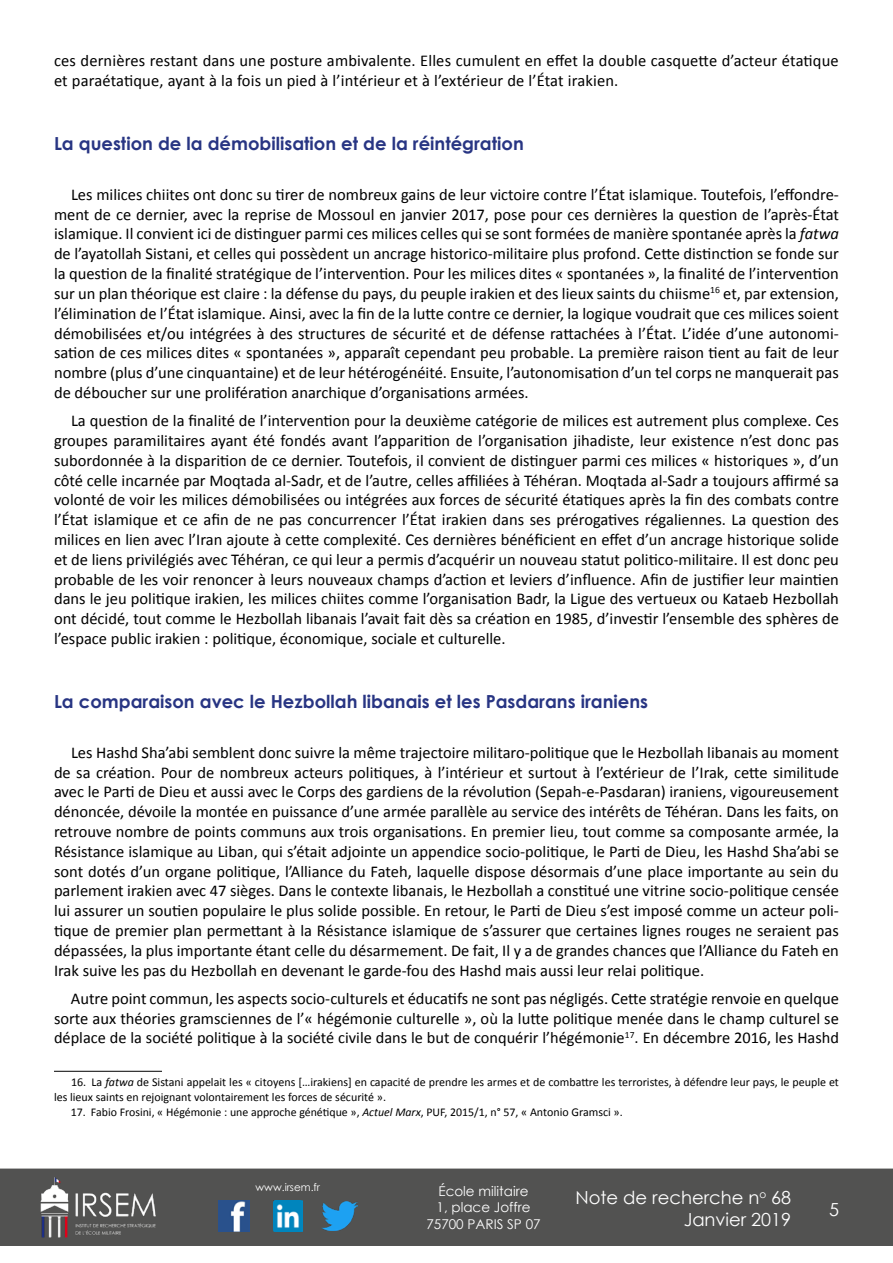
<style>
.page{position:relative;width:893px;height:1263px;background:#fff}
.page>*{position:absolute;margin:0;border:0;box-sizing:border-box;transform-origin:0 0}
.t1{font:700 18px "Century Gothic";color:#283583}
.t2{font:18px/21.6px "Century Gothic";color:#fff;text-align:right}
.t3{font:16.5px/19.8px "Calibri";color:#000;text-align:justify}
.t4{font:16.35px "Calibri";color:#000}
.t5{font:13.5px/16.2px "Century Gothic";color:#fff;text-align:center}
.t6{font:12px/15px "Calibri";color:#000}
.t7{font:11.85px "Calibri";color:#000}
.t8{font:10.5px "Century Gothic";color:#fff}
.s1{font-style:italic}
.s2{font-size:12px}
</style>
<div class="page">
<div style="left:0;top:1168px;width:893px;height:78px;background:#525251;border:2px solid #525251"></div>
<img style="left:39px;top:1169px;width:117px;height:76px">
<img style="left:322px;top:1201px;width:36px;height:30px">
<img style="left:218px;top:1200px;width:31px;height:32px">
<img style="left:274px;top:1200px;width:28px;height:32px">
<hr style="left:54px;top:1071px;width:108px;height:1px;background:#000">
<p class="t3" style="left:54px;top:51px;width:786px">ces dernières restant dans une posture ambivalente. Elles cumulent en effet la double casquette d’acteur étatique et paraétatique, ayant à la fois un pied à l’intérieur et à l’extérieur de l’État irakien.</p>
<p class="t1" style="left:54px;top:130px;width:471px">La question de la démobilisation et de la réintégration</p>
<p class="t3" style="left:54px;top:185px;width:786px;text-indent:17px">Les milices chiites ont donc su tirer de nombreux gains de leur victoire contre l’État islamique. Toutefois, l’effondre&shy;ment de ce dernier, avec la reprise de Mossoul en janvier 2017, pose pour ces dernières la question de l’après-État islamique. Il convient ici de distinguer parmi ces milices celles qui se sont formées de manière spontanée après la <span class="s1">fatwa </span>de l’ayatollah Sistani, et celles qui possèdent un ancrage historico-militaire plus profond. Cette distinction se fonde sur la question de la finalité stratégique de l’intervention. Pour les milices dites « spontanées », la finalité de l’intervention sur un plan théorique est claire : la défense du pays, du peuple irakien et des lieux saints du chiisme<sup>16</sup> et, par extension, l’élimination de l’État islamique. Ainsi, avec la fin de la lutte contre ce dernier, la logique voudrait que ces milices soient démobilisées et/ou intégrées à des structures de sécurité et de défense rattachées à l’État. L’idée d’une autonomi&shy;sation de ces milices dites « spontanées », apparaît cependant peu probable. La première raison tient au fait de leur nombre (plus d’une cinquantaine) et de leur hétérogénéité. Ensuite, l’autonomisation d’un tel corps ne manquerait pas de déboucher sur une prolifération anarchique d’organisations armées.</p>
<p class="t3" style="left:54px;top:411px;width:786px;text-indent:17px">La question de la finalité de l’intervention pour la deuxième catégorie de milices est autrement plus complexe. Ces groupes paramilitaires ayant été fondés avant l’apparition de l’organisation jihadiste, leur existence n’est donc pas subordonnée à la disparition de ce dernier. Toutefois, il convient de distinguer parmi ces milices « historiques », d’un côté celle incarnée par Moqtada al-Sadr, et de l’autre, celles affiliées à Téhéran. Moqtada al-Sadr a toujours affirmé sa volonté de voir les milices démobilisées ou intégrées aux forces de sécurité étatiques après la fin des combats contre l’État islamique et ce afin de ne pas concurrencer l’État irakien dans ses prérogatives régaliennes. La question des milices en lien avec l’Iran ajoute à cette complexité. Ces dernières bénéficient en effet d’un ancrage historique solide et de liens privilégiés avec Téhéran, ce qui leur a permis d’acquérir un nouveau statut politico-militaire. Il est donc peu probable de les voir renoncer à leurs nouveaux champs d’action et leviers d’influence. Afin de justifier leur maintien dans le jeu politique irakien, les milices chiites comme l’organisation Badr, la Ligue des vertueux ou Kataeb Hezbollah ont décidé, tout comme le Hezbollah libanais l’avait fait dès sa création en 1985, d’investir l’ensemble des sphères de l’espace public irakien : politique, économique, sociale et culturelle.</p>
<p class="t1" style="left:54px;top:688px;width:596px">La comparaison avec le Hezbollah libanais et les Pasdarans iraniens</p>
<p class="t3" style="left:54px;top:742px;width:786px;text-indent:17px">Les Hashd Sha’abi semblent donc suivre la même trajectoire militaro-politique que le Hezbollah libanais au moment de sa création. Pour de nombreux acteurs politiques, à l’intérieur et surtout à l’extérieur de l’Irak, cette similitude avec le Parti de Dieu et aussi avec le Corps des gardiens de la révolution (Sepah-e-Pasdaran) iraniens, vigoureusement dénoncée, dévoile la montée en puissance d’une armée parallèle au service des intérêts de Téhéran. Dans les faits, on retrouve nombre de points communs aux trois organisations. En premier lieu, tout comme sa composante armée, la Résistance islamique au Liban, qui s’était adjointe un appendice socio-politique, le Parti de Dieu, les Hashd Sha’abi se sont dotés d’un organe politique, l’Alliance du Fateh, laquelle dispose désormais d’une place importante au sein du parlement irakien avec 47 sièges. Dans le contexte libanais, le Hezbollah a constitué une vitrine socio-politique censée lui assurer un soutien populaire le plus solide possible. En retour, le Parti de Dieu s’est imposé comme un acteur poli&shy;tique de premier plan permettant à la Résistance islamique de s’assurer que certaines lignes rouges ne seraient pas dépassées, la plus importante étant celle du désarmement. De fait, Il y a de grandes chances que l’Alliance du Fateh en Irak suive les pas du Hezbollah en devenant le garde-fou des Hashd mais aussi leur relai politique.</p>
<p class="t3" style="left:54px;top:988px;width:786px;text-align:right">Autre point commun, les aspects socio-culturels et éducatifs ne sont pas négligés. Cette stratégie renvoie en quelque sorte aux théories gramsciennes de l’« hégémonie culturelle », où la lutte politique menée dans le champ culturel se</p>
<p class="t4" style="left:54px;top:1027px;width:786px">déplace de la société politique à la société civile dans le but de conquérir l’hégémonie<sup>17</sup>. En décembre 2016, les Hashd</p>
<p class="t6" style="left:54px;top:1075px;width:786px;text-indent:17px">16. La <span class="s1">fatwa</span> de Sistani appelait les « citoyens […irakiens] en capacité de prendre les armes et de combattre les terroristes, à défendre leur pays, le peuple et les lieux saints en rejoignant volontairement les forces de sécurité ».</p>
<p class="t7" style="left:71px;top:1105px;width:553px">17. Fabio Frosini, « Hégémonie : une approche génétique », <span class="s1">Actuel Marx</span>, PUF, 2015/1, n° 57, <span class="s2">« Antonio Gramsci »</span>.</p>
<p class="t8" style="left:256px;top:1179px;width:66px">www.irsem.fr</p>
<p class="t5" style="left:426px;top:1183px;width:116px">École militaire<br>1, place Joffre<br>75700 PARIS SP 07</p>
<p class="t2" style="left:575px;top:1186px;width:217px">Note de recherche n<sup>o</sup> 68<br>Janvier 2019</p>
<p class="t2" style="left:829px;top:1198px;width:11px">5</p>
</div>
